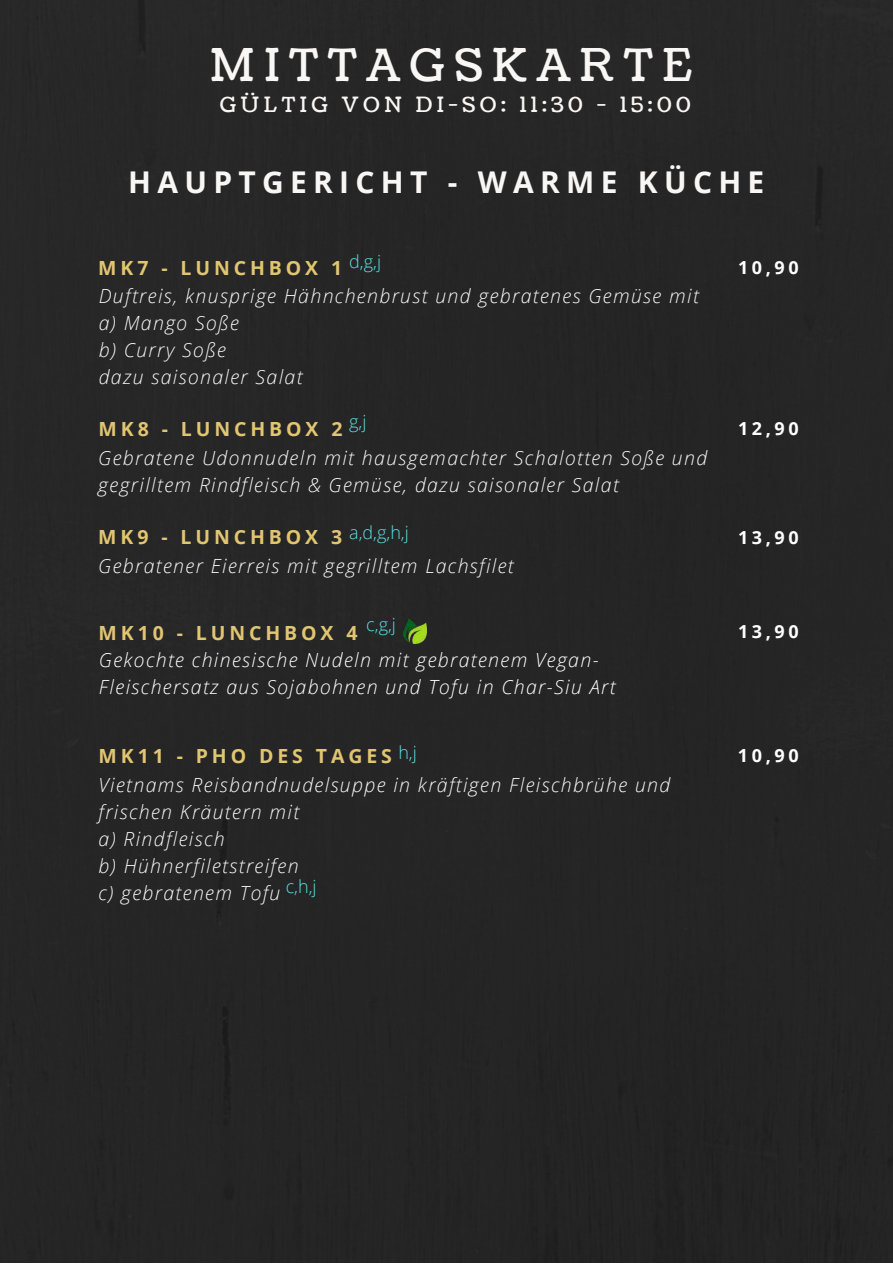
<style>
.page{position:relative;width:893px;height:1264px;background:#fff}
.page>*{position:absolute;margin:0;border:0;box-sizing:border-box;transform-origin:0 0}
.t1{font:45px "Coustard";letter-spacing:.21em;color:#f9f7f6}
.t2{font:700 30px "Open Sans";letter-spacing:.21em;color:#f9f7f6}
.t3{font:21px "Coustard";letter-spacing:.21em;color:#f9f7f6}
.t4{font:italic 300 19.5px/27px "Open Sans";letter-spacing:.07em;color:#f9f7f6}
.t5{font:italic 300 19.5px/27px "Open Sans";letter-spacing:.07em;color:#fff}
.t6{font:700 19.5px "Open Sans";letter-spacing:.2em;color:#e1c571}
.t7{font:300 18px "Open Sans";color:#5ce1e6}
.t8{font:700 18px "Open Sans";letter-spacing:.2em;color:#fff}
</style>
<div class="page">
<div style="left:0;top:0;width:892px;height:1262px;background:#252525"></div>
<img style="left:403px;top:618px;width:24px;height:26px">
<h1 class="t1" style="left:210px;top:35px;width:482px">MITTAGSKARTE</h1>
<p class="t3" style="left:220px;top:91px;width:472px">GÜLTIG VON DI-SO: 11:30 - 15:00</p>
<h2 class="t2" style="left:128px;top:161px;width:637px">HAUPTGERICHT - WARME KÜCHE</h2>
<p class="t7" style="left:349px;top:249px;width:33px">d,g,j</p>
<p class="t6" style="left:98px;top:254px;width:245px">MK7 - LUNCHBOX 1</p>
<p class="t4" style="left:99px;top:282px;width:601px">Duftreis, knusprige Hähnchenbrust und gebratenes Gemüse mit a) Mango Soße<br>b) Curry Soße<br>dazu saisonaler Salat</p>
<p class="t6" style="left:99px;top:415px;width:245px">MK8 - LUNCHBOX 2</p>
<p class="t4" style="left:98px;top:444px;width:610px">Gebratene Udonnudeln mit hausgemachter Schalotten Soße und gegrilltem Rindfleisch &amp; Gemüse, dazu saisonaler Salat</p>
<p class="t6" style="left:98px;top:523px;width:245px">MK9 - LUNCHBOX 3</p>
<p class="t4" style="left:98px;top:552px;width:417px">Gebratener Eierreis mit gegrilltem Lachsfilet</p>
<p class="t7" style="left:349px;top:408px;width:19px">g,j</p>
<p class="t7" style="left:349px;top:519px;width:61px">a,d,g,h,j</p>
<p class="t7" style="left:366px;top:612px;width:31px">c,g,j</p>
<p class="t6" style="left:99px;top:619px;width:260px">MK10 - LUNCHBOX 4</p>
<p class="t5" style="left:99px;top:646px;width:518px">Gekochte chinesische Nudeln mit gebratenem Vegan-<br>Fleischersatz aus Sojabohnen und Tofu in Char-Siu Art</p>
<p class="t8" style="left:738px;top:255px;width:62px">10,90</p>
<p class="t8" style="left:738px;top:416px;width:62px">12,90</p>
<p class="t8" style="left:738px;top:524px;width:62px">13,90</p>
<p class="t8" style="left:738px;top:619px;width:62px">13,90</p>
<p class="t7" style="left:398px;top:739px;width:20px">h,j</p>
<p class="t8" style="left:737px;top:742px;width:62px">10,90</p>
<p class="t6" style="left:99px;top:742px;width:295px">MK11 - PHO DES TAGES</p>
<p class="t4" style="left:99px;top:771px;width:573px">Vietnams Reisbandnudelsuppe in kräftigen Fleischbrühe und frischen Kräutern mit<br>a) Rindfleisch<br>b) Hühnerfiletstreifen<br>c) gebratenem Tofu</p>
<p class="t7" style="left:285px;top:873px;width:32px">c,h,j</p>
</div>
